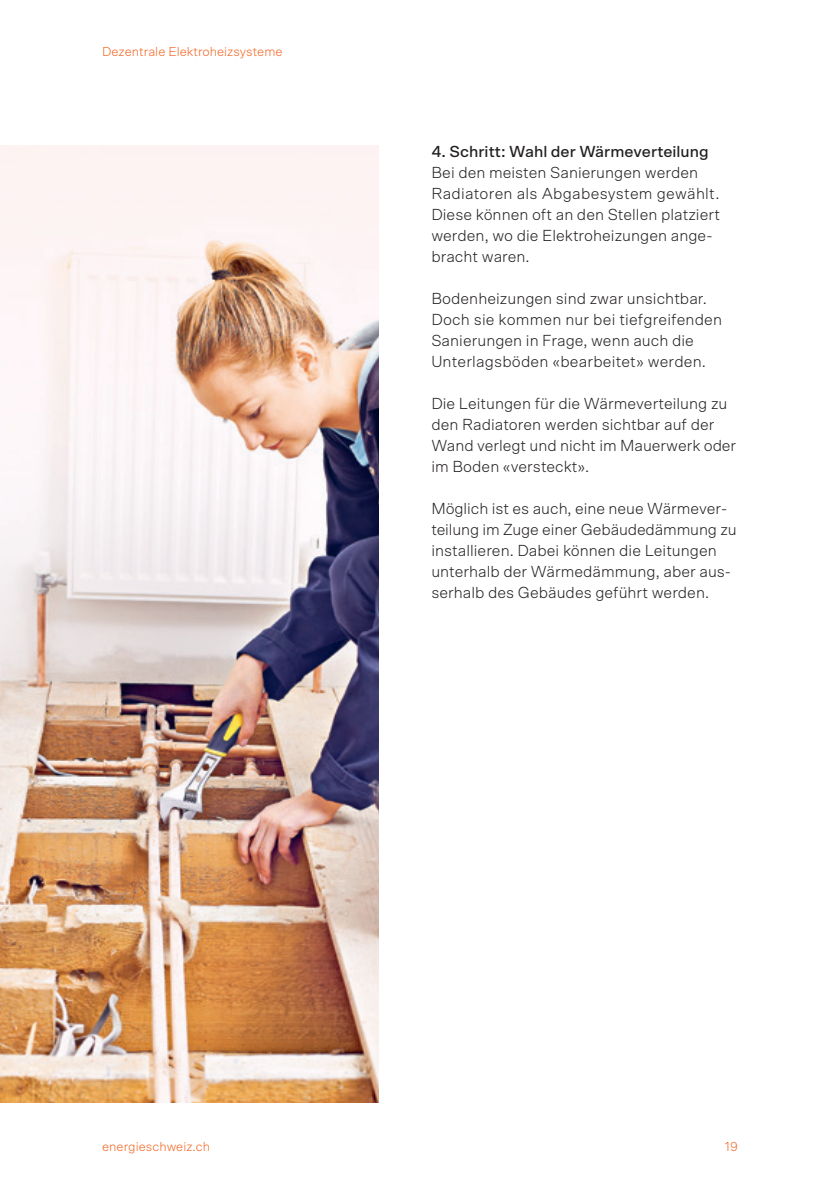
<style>
.page{position:relative;width:840px;height:1191px;background:#fff}
.page>*{position:absolute;margin:0;border:0;box-sizing:border-box;transform-origin:0 0}
.t1{font:300 16px/21px "Scto Grotesk A";color:#231f20}
.t2{font:500 16px "Scto Grotesk A";color:#231f20}
.t3{font:300 13px "Scto Grotesk A";color:#f36421}
</style>
<div class="page">
<img style="left:0;top:146px;width:378px;height:956px">
<p class="t3" style="left:102px;top:44px;width:182px">Dezentrale Elektroheizsysteme</p>
<p class="t2" style="left:431px;top:142px;width:279px">4. Schritt: Wahl der Wärmeverteilung</p>
<p class="t1" style="left:431px;top:162px;width:290px">Bei den meisten Sanierungen werden Radiatoren als Abgabesystem gewählt.<br>Diese können oft an den Stellen platziert werden, wo die Elektroheizungen ange&shy;bracht waren.</p>
<p class="t1" style="left:431px;top:288px;width:292px">Bodenheizungen sind zwar unsichtbar.<br>Doch sie kommen nur bei tiefgreifenden Sanierungen in Frage, wenn auch die Unterlagsböden «bearbeitet» werden.</p>
<p class="t1" style="left:431px;top:393px;width:306px">Die Leitungen für die Wärmeverteilung zu den Radiatoren werden sichtbar auf der Wand verlegt und nicht im Mauerwerk oder im Boden «versteckt».</p>
<p class="t1" style="left:431px;top:498px;width:307px">Möglich ist es auch, eine neue Wärmever&shy;teilung im Zuge einer Gebäudedämmung zu installieren. Dabei können die Leitungen unterhalb der Wärmedämmung, aber aus&shy;serhalb des Gebäudes geführt werden.</p>
<p class="t3" style="left:102px;top:1139px;width:109px">energieschweiz.ch</p>
<p class="t3" style="left:724px;top:1139px;width:15px">19</p>
</div>
